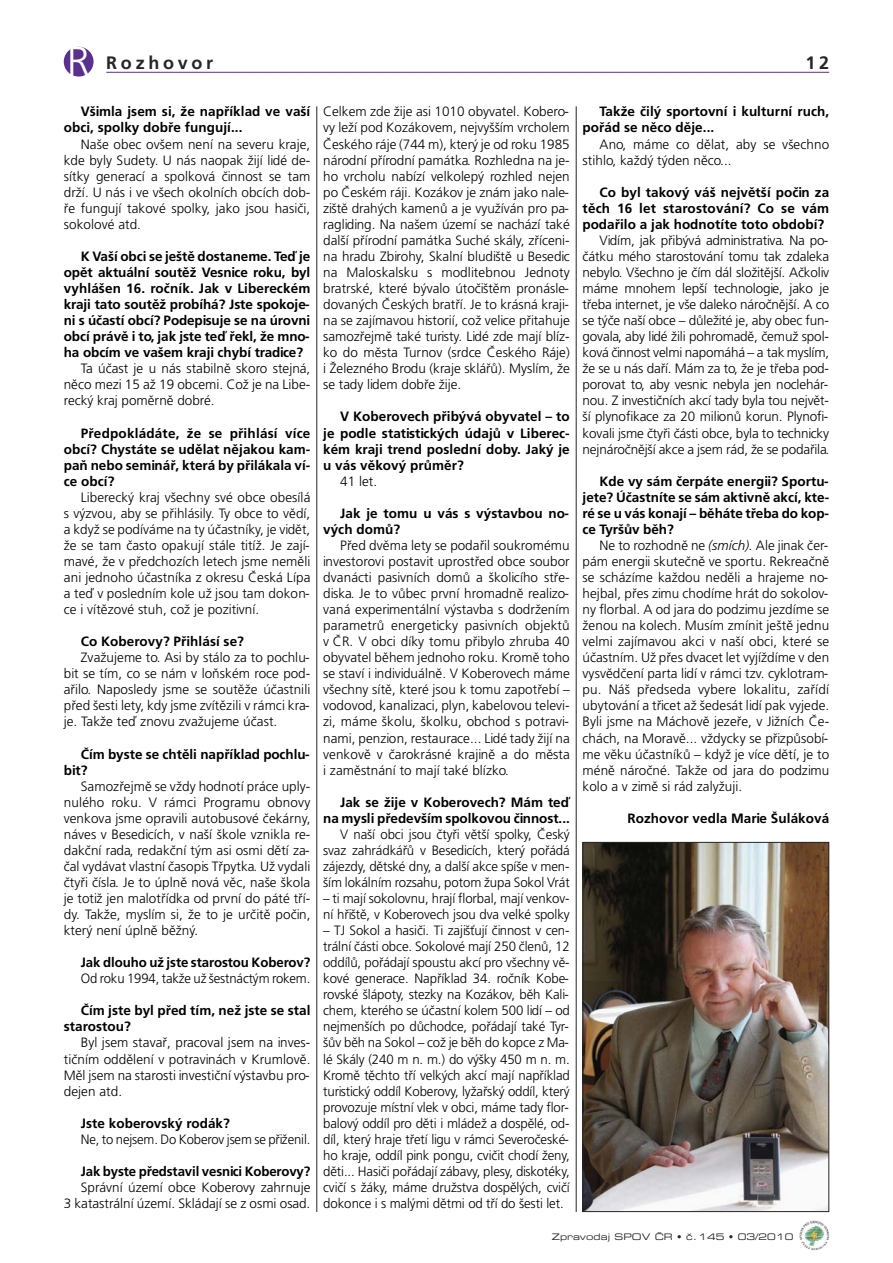
<style>
.page{position:relative;width:893px;height:1263px;background:#fff}
.page>*{position:absolute;margin:0;border:0;box-sizing:border-box;transform-origin:0 0}
.t1{font:300 42px "Frutiger CE";color:#fff}
.t2{font:700 18px "Frutiger CE";letter-spacing:.205em;color:#272627}
.t3{font:300 13.5px/16px "Frutiger CE";color:#000;text-align:justify}
.t4{font:700 13.5px/16px "Frutiger CE";letter-spacing:.005em;color:#000}
.t5{font:9px "Eurostile CE Extended Two";letter-spacing:.005em;color:#272627}
.s1{font-style:italic}
</style>
<div class="page">
<img style="left:799px;top:1220px;width:30px;height:30px;border-radius:50%">
<div style="left:64px;top:47px;width:30px;height:30px;background:#5a308d;border-radius:50%"></div>
<hr style="left:106px;top:72px;width:723px;height:1px;background:#5a308d">
<img style="left:585px;top:844px;width:242px;height:366px">
<div style="left:583px;top:842px;width:246px;height:370px;border:1px solid #272627"></div>
<hr style="left:316px;top:106px;width:1px;height:1106px;background:#272627">
<hr style="left:576px;top:106px;width:1px;height:1106px;background:#272627">
<h1 class="t1" style="left:67px;top:44px;width:25px">R</h1>
<h2 class="t2" style="left:106px;top:55px;width:108px">Rozhovor</h2>
<h2 class="t2" style="left:806px;top:55px;width:25px">12</h2>
<p class="t3" style="left:323px;top:105px;width:248px">Celkem zde žije asi 1010 obyvatel. Kobero&shy;vy leží pod Kozákovem, nejvyšším vrcholem Českého ráje (744 m), který je od roku 1985 národní přírodní památka. Rozhledna na je&shy;ho vrcholu nabízí velkolepý rozhled nejen po Českém ráji. Kozákov je znám jako nale&shy;ziště drahých kamenů a je využíván pro pa&shy;ragliding. Na našem území se nachází také další přírodní památka Suché skály, zříceni&shy;na hradu Zbirohy, Skalní bludiště u Besedic na Maloskalsku s modlitebnou Jednoty bratrské, které bývalo útočištěm pronásle&shy;dovaných Českých bratří. Je to krásná kraji&shy;na se zajímavou historií, což velice přitahuje samozřejmě také turisty. Lidé zde mají blíz&shy;ko do města Turnov (srdce Českého Ráje) i Železného Brodu (kraje sklářů). Myslím, že se tady lidem dobře žije.</p>
<p class="t4" style="left:323px;top:410px;width:248px;text-align:justify;text-indent:17px">V Koberovech přibývá obyvatel – to je podle statistických údajů v Liberec&shy;kém kraji trend poslední doby. Jaký je u vás věkový průměr?</p>
<p class="t3" style="left:340px;top:474px;width:39px">41 let.</p>
<p class="t4" style="left:323px;top:506px;width:247px;text-indent:17px">Jak je tomu u vás s výstavbou no&shy;vých domů?</p>
<p class="t3" style="left:323px;top:538px;width:248px;text-indent:17px">Před dvěma lety se podařil soukromému investorovi postavit uprostřed obce soubor dvanácti pasivních domů a školicího stře&shy;diska. Je to vůbec první hromadně realizo&shy;vaná experimentální výstavba s dodržením parametrů energeticky pasivních objektů v ČR. V obci díky tomu přibylo zhruba 40 obyvatel během jednoho roku. Kromě toho se staví i individuálně. V Koberovech máme všechny sítě, které jsou k tomu zapotřebí – vodovod, kanalizaci, plyn, kabelovou televi&shy;zi, máme školu, školku, obchod s potravi&shy;nami, penzion, restaurace... Lidé tady žijí na venkově v čarokrásné krajině a do města i zaměstnání to mají také blízko.</p>
<p class="t4" style="left:323px;top:795px;width:248px;text-align:right">Jak se žije v Koberovech? Mám teď na mysli především spolkovou činnost...</p>
<p class="t3" style="left:323px;top:827px;width:248px;text-indent:17px">V naší obci jsou čtyři větší spolky, Český svaz zahrádkářů v Besedicích, který pořádá zájezdy, dětské dny, a další akce spíše v men&shy;ším lokálním rozsahu, potom župa Sokol Vrát</p>
<p class="t3" style="left:323px;top:891px;width:248px">– ti mají sokolovnu, hrají florbal, mají venkov&shy;ní hřiště, v Koberovech jsou dva velké spolky</p>
<p class="t3" style="left:323px;top:923px;width:248px">– TJ Sokol a hasiči. Ti zajišťují činnost v cen&shy;trální části obce. Sokolové mají 250 členů, 12 oddílů, pořádají spoustu akcí pro všechny vě&shy;kové generace. Například 34. ročník Kobe&shy;rovské šlápoty, stezky na Kozákov, běh Kali&shy;chem, kterého se účastní kolem 500 lidí – od nejmenších po důchodce, pořádají také Tyr&shy;šův běh na Sokol – což je běh do kopce z Ma&shy;lé Skály (240 m n. m.) do výšky 450 m n. m.<br>Kromě těchto tří velkých akcí mají například turistický oddíl Koberovy, lyžařský oddíl, který provozuje místní vlek v obci, máme tady flor&shy;balový oddíl pro děti i mládež a dospělé, od&shy;díl, který hraje třetí ligu v rámci Severočeské&shy;ho kraje, oddíl pink pongu, cvičit chodí ženy, děti... Hasiči pořádají zábavy, plesy, diskotéky, cvičí s žáky, máme družstva dospělých, cvičí dokonce i s malými dětmi od tří do šesti let.</p>
<p class="t4" style="left:64px;top:105px;width:248px;text-indent:17px">Všimla jsem si, že například ve vaší obci, spolky dobře fungují...</p>
<p class="t3" style="left:64px;top:137px;width:248px;text-indent:17px">Naše obec ovšem není na severu kraje, kde byly Sudety. U nás naopak žijí lidé de&shy;sítky generací a spolková činnost se tam drží. U nás i ve všech okolních obcích dob&shy;ře fungují takové spolky, jako jsou hasiči, sokolové atd.</p>
<p class="t4" style="left:64px;top:249px;width:248px;text-align:justify;text-indent:17px">K Vaší obci se ještě dostaneme. Teď je opět aktuální soutěž Vesnice roku, byl vyhlášen 16. ročník. Jak v Libereckém kraji tato soutěž probíhá? Jste spokoje&shy;ni s účastí obcí? Podepisuje se na úrovni obcí právě i to, jak jste teď řekl, že mno&shy;ha obcím ve vašem kraji chybí tradice?</p>
<p class="t3" style="left:64px;top:362px;width:248px;text-indent:17px">Ta účast je u nás stabilně skoro stejná, něco mezi 15 až 19 obcemi. Což je na Libe&shy;recký kraj poměrně dobré.</p>
<p class="t4" style="left:64px;top:426px;width:248px;text-align:justify;text-indent:17px">Předpokládáte, že se přihlásí více obcí? Chystáte se udělat nějakou kam&shy;paň nebo seminář, která by přilákala ví&shy;ce obcí?</p>
<p class="t3" style="left:64px;top:490px;width:248px;text-indent:17px">Liberecký kraj všechny své obce obesílá s výzvou, aby se přihlásily. Ty obce to vědí, a když se podíváme na ty účastníky, je vidět, že se tam často opakují stále titíž. Je zají&shy;mavé, že v předchozích letech jsme neměli ani jednoho účastníka z okresu Česká Lípa a teď v posledním kole už jsou tam dokon&shy;ce i vítězové stuh, což je pozitivní.</p>
<p class="t4" style="left:81px;top:634px;width:165px">Co Koberovy? Přihlásí se?</p>
<p class="t3" style="left:64px;top:651px;width:248px;text-indent:17px">Zvažujeme to. Asi by stálo za to pochlu&shy;bit se tím, co se nám v loňském roce pod&shy;ařilo. Naposledy jsme se soutěže účastnili před šesti lety, kdy jsme zvítězili v rámci kra&shy;je. Takže teď znovu zvažujeme účast.</p>
<p class="t4" style="left:64px;top:747px;width:247px;text-indent:17px">Čím byste se chtěli například pochlu&shy;bit?</p>
<p class="t3" style="left:64px;top:779px;width:248px;text-indent:17px">Samozřejmě se vždy hodnotí práce uply&shy;nulého roku. V rámci Programu obnovy venkova jsme opravili autobusové čekárny, náves v Besedicích, v naší škole vznikla re&shy;dakční rada, redakční tým asi osmi dětí za&shy;čal vydávat vlastní časopis Třpytka. Už vydali čtyři čísla. Je to úplně nová věc, naše škola je totiž jen malotřídka od první do páté tří&shy;dy. Takže, myslím si, že to je určitě počin, který není úplně běžný.</p>
<p class="t4" style="left:81px;top:955px;width:231px">Jak dlouho už jste starostou Koberov?</p>
<p class="t3" style="left:81px;top:971px;width:231px">Od roku 1994, takže už šestnáctým rokem.</p>
<p class="t4" style="left:64px;top:1004px;width:248px;text-indent:17px">Čím jste byl před tím, než jste se stal starostou?</p>
<p class="t3" style="left:64px;top:1036px;width:248px;text-indent:17px">Byl jsem stavař, pracoval jsem na inves&shy;tičním oddělení v potravinách v Krumlově.<br>Měl jsem na starosti investiční výstavbu pro&shy;dejen atd.</p>
<p class="t4" style="left:81px;top:1116px;width:151px">Jste koberovský rodák?</p>
<p class="t3" style="left:81px;top:1132px;width:231px">Ne, to nejsem. Do Koberov jsem se přiženil.</p>
<p class="t4" style="left:81px;top:1164px;width:231px">Jak byste představil vesnici Koberovy?</p>
<p class="t3" style="left:64px;top:1180px;width:248px;text-align:right">Správní území obce Koberovy zahrnuje<br>3 katastrální území. Skládají se z osmi osad.</p>
<p class="t4" style="left:583px;top:105px;width:248px;text-indent:17px">Takže čilý sportovní i kulturní ruch, pořád se něco děje...</p>
<p class="t3" style="left:583px;top:137px;width:248px;text-indent:17px">Ano, máme co dělat, aby se všechno stihlo, každý týden něco...</p>
<p class="t4" style="left:583px;top:185px;width:248px;text-align:justify;text-indent:17px">Co byl takový váš největší počin za těch 16 let starostování? Co se vám podařilo a jak hodnotíte toto období?</p>
<p class="t3" style="left:583px;top:233px;width:248px;text-indent:17px">Vidím, jak přibývá administrativa. Na po&shy;čátku mého starostování tomu tak zdaleka nebylo. Všechno je čím dál složitější. Ačkoliv máme mnohem lepší technologie, jako je třeba internet, je vše daleko náročnější. A co se týče naší obce – důležité je, aby obec fun&shy;govala, aby lidé žili pohromadě, čemuž spol&shy;ková činnost velmi napomáhá – a tak myslím, že se u nás daří. Mám za to, že je třeba pod&shy;porovat to, aby vesnic nebyla jen noclehár&shy;nou. Z investičních akcí tady byla tou největ&shy;ší plynofikace za 20 milionů korun. Plynofi&shy;kovali jsme čtyři části obce, byla to technicky nejnáročnější akce a jsem rád, že se podařila.</p>
<p class="t4" style="left:583px;top:474px;width:248px;text-align:justify;text-indent:17px">Kde vy sám čerpáte energii? Sportu&shy;jete? Účastníte se sám aktivně akcí, kte&shy;ré se u vás konají – běháte třeba do kop&shy;ce Tyršův běh?</p>
<p class="t3" style="left:583px;top:538px;width:248px;text-indent:17px">Ne to rozhodně ne <span class="s1">(smích).</span> Ale jinak čer&shy;pám energii skutečně ve sportu. Rekreačně se scházíme každou neděli a hrajeme no&shy;hejbal, přes zimu chodíme hrát do sokolov&shy;ny florbal. A od jara do podzimu jezdíme se ženou na kolech. Musím zmínit ještě jednu velmi zajímavou akci v naší obci, které se účastním. Už přes dvacet let vyjíždíme v den vysvědčení parta lidí v rámci tzv. cyklotram&shy;pu. Náš předseda vybere lokalitu, zařídí ubytování a třicet až šedesát lidí pak vyjede.<br>Byli jsme na Máchově jezeře, v Jižních Če&shy;chách, na Moravě... vždycky se přizpůsobí&shy;me věku účastníků – když je více dětí, je to méně náročné. Takže od jara do podzimu kolo a v zimě si rád zalyžuji.</p>
<p class="t4" style="left:627px;top:811px;width:203px">Rozhovor vedla Marie Šuláková</p>
<p class="t5" style="left:552px;top:1233px;width:243px">Zpravodaj SPOV ČR • č.145 • 03/2010</p>
</div>
